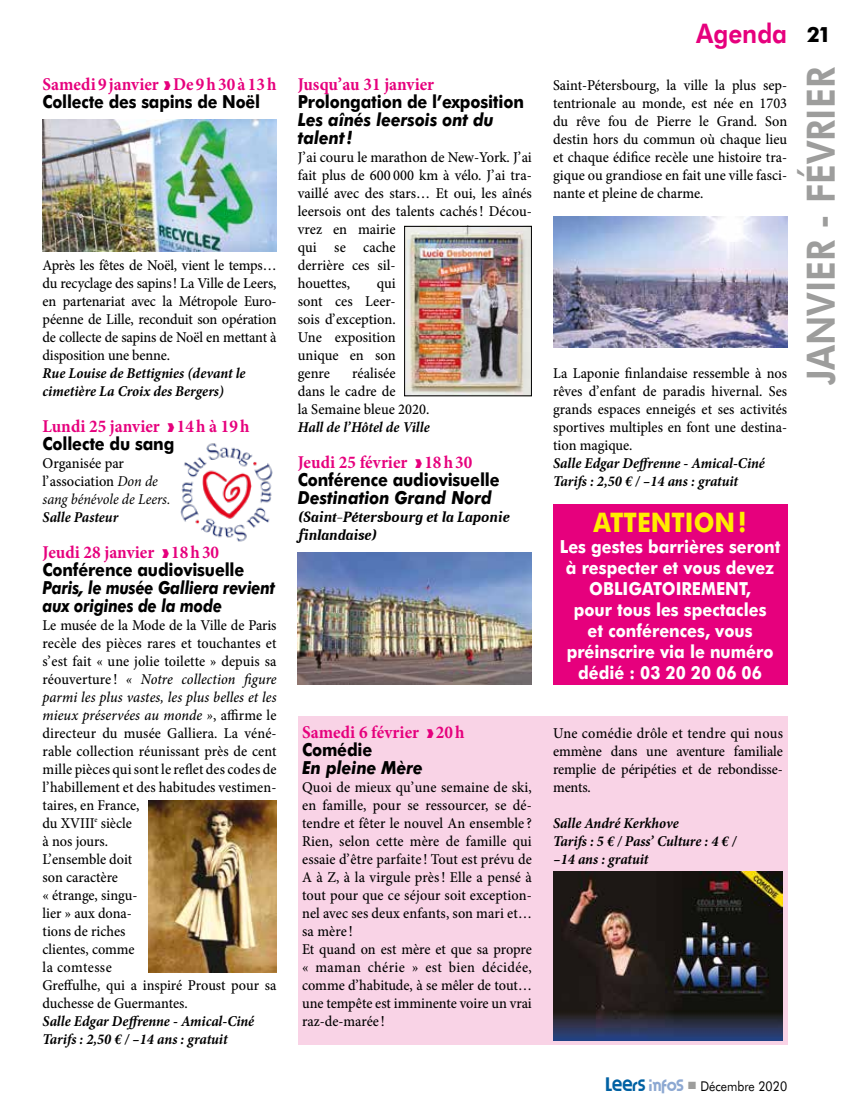
<style>
.page{position:relative;width:851px;height:1106px;background:#fff}
.page>*{position:absolute;margin:0;border:0;box-sizing:border-box;transform-origin:0 0}
.t1{font:800 39px "Futura BT";color:#9d9d9c;scale:.9 1}
.t2{font:700 27px "Futura BT";color:#ffed00;scale:.9 1}
.t3{font:800 27px "Futura BT";color:#e6007d;scale:.9 1}
.t4{font:700 18px/21px "Futura BT";color:#fff;text-align:center;scale:.9 1}
.t5{font:700 18px "Minion Pro";color:#e6007d;scale:.95 1}
.t6{font:700 18px "Futura BT";letter-spacing:-.01em;color:#000;scale:.9 1}
.t7{font:italic 700 18px/18px "Futura BT";color:#000;scale:.9 1}
.t8{font:italic 700 18px/18px "Futura BT";color:#000;scale:.84 1}
.t9{font:700 18px "Futura BT";letter-spacing:-.01em;color:#000;scale:.89 1}
.t10{font:500 15px/18px "Minion Pro";color:#000;text-align:justify;scale:.95 1}
.t11{font:500 15px/18px "Minion Pro";color:#000;scale:.96 1}
.t12{font:italic 700 15px/18px "Minion Pro";color:#000;scale:.95 1}
.t13{font:italic 700 15px/18px "Aver";color:#000;scale:.95 1}
.t14{font:13.5px "Futura BT";color:#000;scale:.9 1}
.s1{font-weight:400;font-style:italic}
.s2{font-style:italic}
.s3{font-weight:700;font-size:21px;color:#000}
.s4{font-family:"ZESSTYPE GRAFIKA";font-size:16.5px;color:#0061a3}
.s5{font-family:"ZESSTYPE GRAFIKA";font-size:16.5px;color:#8da8d2}
.s6{color:#9d9d9c}
</style>
<div class="page">
<div style="left:298px;top:716px;width:489px;height:328px;background:#f9d3e6"></div>
<img style="left:180px;top:443px;width:93px;height:99px">
<img style="left:43px;top:120px;width:233px;height:131px">
<img style="left:149px;top:800px;width:127px;height:172px">
<img style="left:553px;top:216px;width:234px;height:131px">
<img style="left:298px;top:553px;width:233px;height:131px">
<img style="left:406px;top:228px;width:123px;height:166px">
<div style="left:404px;top:226px;width:127px;height:170px;border:1px solid #000"></div>
<img style="left:553px;top:871px;width:229px;height:169px">
<div style="left:553px;top:504px;width:234px;height:180px;background:#e6007d"></div>
<p class="t5" style="left:43px;top:72px;width:248px">Samedi 9 janvier ❱De 9h30 à 13h</p>
<p class="t9" style="left:43px;top:91px;width:246px">Collecte des sapins de Noël</p>
<p class="t10" style="left:43px;top:256px;width:248px">Après les fêtes de Noël, vient le temps… du recyclage des sapins! La Ville de Leers, en partenariat avec la Métropole Euro&shy;péenne de Lille, reconduit son opération de collecte de sapins de Noël en mettant à disposition une benne.</p>
<p class="t12" style="left:43px;top:364px;width:215px">Rue Louise de Bettignies (devant le cimetière La Croix des Bergers)</p>
<p class="t5" style="left:43px;top:414px;width:219px">Lundi 25 janvier ❱14h à 19h</p>
<p class="t6" style="left:43px;top:433px;width:148px">Collecte du sang</p>
<p class="t11" style="left:43px;top:454px;width:135px">Organisée par l’association <span class="s1">Don de sang bénévole de Leers.</span></p>
<p class="t12" style="left:43px;top:508px;width:81px">Salle Pasteur</p>
<p class="t5" style="left:43px;top:540px;width:187px">Jeudi 28 janvier ❱18h30</p>
<p class="t6" style="left:43px;top:559px;width:226px">Conférence audiovisuelle</p>
<p class="t8" style="left:43px;top:579px;width:278px">Paris, le musée Galliera revient aux origines de la mode</p>
<p class="t10" style="left:43px;top:616px;width:248px;text-align:left">Le musée de la Mode de la Ville de Paris recèle des pièces rares et touchantes et s’est fait « une jolie toilette » depuis sa réouverture ! <span class="s2">« Notre collection figure parmi les plus vastes, les plus belles et les mieux préservées au monde »</span>, affirme le directeur du musée Galliera. La véné&shy;rable collection réunissant près de cent mille pièces qui sont le reflet des codes de l’habillement et des habitudes vestimen&shy;taires, en France,<br>du XVIII<sup>e</sup> siècle<br>à nos jours.<br>L’ensemble doit<br>son caractère<br>« étrange, singu-<br>lier » aux dona-<br>tions de riches<br>clientes, comme<br>la comtesse<br>Greffulhe, qui a inspiré Proust pour sa duchesse de Guermantes.</p>
<p class="t12" style="left:43px;top:1012px;width:224px">Salle Edgar Deffrenne - Amical-Ciné<br>Tarifs : 2,50 € / -14 ans : gratuit</p>
<p class="t5" style="left:298px;top:72px;width:145px">Jusqu’au 31 janvier</p>
<p class="t6" style="left:298px;top:91px;width:253px">Prolongation de l’exposition</p>
<p class="t7" style="left:298px;top:111px;width:219px">Les aînés leersois ont du talent!</p>
<p class="t11" style="left:298px;top:148px;width:245px">J’ai couru le marathon de New-York. J’ai fait plus de 600 000 km à vélo. J’ai tra&shy;vaillé avec des stars… Et oui, les aînés leersois ont des talents cachés! Décou&shy;vrez en mairie<br>qui se cache<br>derrière ces sil-<br>houettes,</p>
<p class="t11" style="left:298px;top:274px;width:103px;text-align:justify;text-indent:79px">qui sont ces Leer&shy;sois d’exception.<br>Une exposition unique en son genre</p>
<p class="t11" style="left:298px;top:364px;width:138px;text-indent:54px">réalisée<br>dans le cadre de<br>la Semaine bleue 2020.</p>
<p class="t12" style="left:298px;top:418px;width:140px">Hall de l’Hôtel de Ville</p>
<p class="t5" style="left:298px;top:450px;width:185px">Jeudi 25 février ❱18h30</p>
<p class="t6" style="left:298px;top:469px;width:226px">Conférence audiovisuelle</p>
<p class="t7" style="left:298px;top:489px;width:217px">Destination Grand Nord</p>
<p class="t13" style="left:298px;top:508px;width:224px">(Saint-Pétersbourg et la Laponie finlandaise)</p>
<p class="t5" style="left:302px;top:720px;width:172px">Samedi 6 février ❱20h</p>
<p class="t6" style="left:302px;top:739px;width:79px">Comédie</p>
<p class="t7" style="left:302px;top:759px;width:135px">En pleine Mère</p>
<p class="t10" style="left:302px;top:778px;width:243px;text-align:left">Quoi de mieux qu’une semaine de ski, en famille, pour se ressourcer, se dé&shy;tendre et fêter le nouvel An ensemble ?<br>Rien, selon cette mère de famille qui essaie d’être parfaite ! Tout est prévu de A à Z, à la virgule près! Elle a pensé à tout pour que ce séjour soit exception&shy;nel avec ses deux enfants, son mari et… sa mère !<br>Et quand on est mère et que sa propre « maman chérie » est bien décidée, comme d’habitude, à se mêler de tout… une tempête est imminente voire un vrai raz-de-marée !</p>
<h2 class="t3" style="left:696px;top:16px;width:152px">Agenda <span class="s3">21</span></h2>
<h1 class="t1" style="left:797px;top:385px;width:355px;rotate:-90deg">JANVIER - FÉVRIER</h1>
<p class="t10" style="left:553px;top:76px;width:248px">Saint-Pétersbourg, la ville la plus sep&shy;tentrionale au monde, est née en 1703 du rêve fou de Pierre le Grand. Son destin hors du commun où chaque lieu et chaque édifice recèle une histoire tra&shy;gique ou grandiose en fait une ville fasci&shy;nante et pleine de charme.</p>
<p class="t10" style="left:553px;top:364px;width:248px">La Laponie finlandaise ressemble à nos rêves d’enfant de paradis hivernal. Ses grands espaces enneigés et ses activités sportives multiples en font une destina&shy;tion magique.</p>
<p class="t12" style="left:553px;top:454px;width:224px">Salle Edgar Deffrenne - Amical-Ciné<br>Tarifs : 2,50 € / -14 ans : gratuit</p>
<h2 class="t2" style="left:593px;top:505px;width:171px">ATTENTION!</h2>
<p class="t4" style="left:559px;top:535px;width:247px">Les gestes barrières seront à respecter et vous devez<br>OBLIGATOIREMENT,<br>pour tous les spectacles<br>et conférences, vous préinscrire via le numéro dédié : 03 20 20 06 06</p>
<p class="t10" style="left:553px;top:724px;width:243px">Une comédie drôle et tendre qui nous emmène dans une aventure familiale remplie de péripéties et de rebondisse&shy;ments.</p>
<p class="t12" style="left:553px;top:814px;width:194px">Salle André Kerkhove<br>Tarifs : 5 € / Pass’ Culture : 4 € / -14 ans : gratuit</p>
<p class="t14" style="left:605px;top:1078px;width:203px"><span class="s4">Leers</span> <span class="s5">infos</span> <span class="s6">■</span> Décembre 2020</p>
</div>
